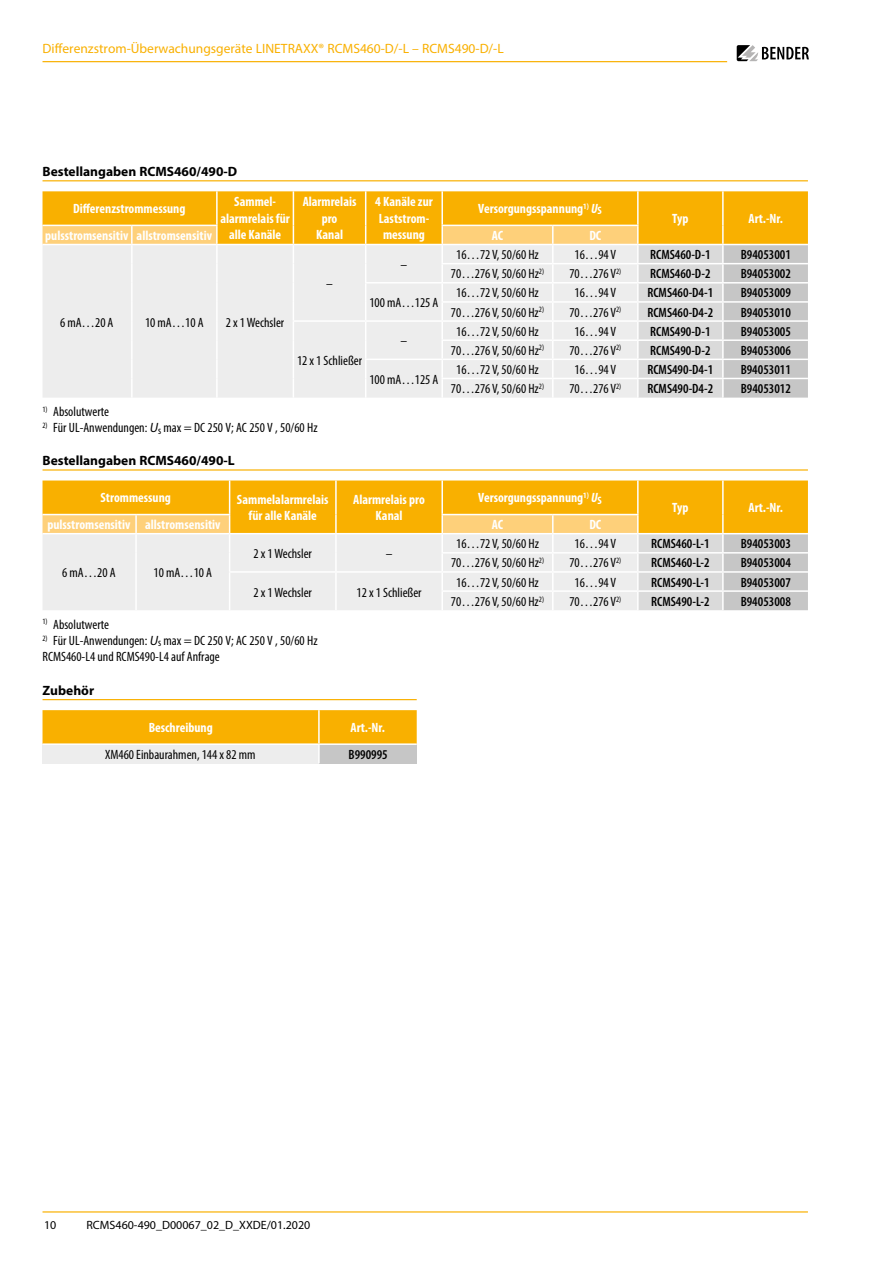
<style>
.page{position:relative;width:893px;height:1263px;background:#fff}
.page>*{position:absolute;margin:0;border:0;box-sizing:border-box;transform-origin:0 0}
.t1{font:condensed 13.5px/16px "Myriad Pro";color:#000}
.t2{font:700 condensed 13.5px/16.5px "Myriad Pro";color:#fff;text-align:center}
.t3{font:600 condensed 13.5px "Myriad Pro";color:#000}
.t4{font:13.5px "Myriad Pro";color:#f9b000}
.t5{font:700 13.5px "Myriad Pro";color:#000}
.t6{font:12px "Myriad Pro";color:#000}
.s1{font-style:italic}
.s2{font-style:italic;font-stretch:normal}
</style>
<div class="page">
<hr style="left:43px;top:61px;width:684px;height:1px;background:#f9b000">
<hr style="left:43px;top:1211px;width:765px;height:1px;background:#f9b000">
<svg style="left:737px;top:45px;width:72px;height:16px"></svg>
<svg style="left:43px;top:191px;width:765px;height:207px;background:#ecdbb4"></svg>
<hr style="left:43px;top:180px;width:765px;height:1px;background:#f9b000">
<svg style="left:43px;top:480px;width:765px;height:130px;background:#efd495"></svg>
<hr style="left:43px;top:469px;width:765px;height:2px;background:#f9b000">
<svg style="left:43px;top:710px;width:374px;height:53px;background:#f1c455"></svg>
<hr style="left:43px;top:699px;width:374px;height:1px;background:#f9b000">
<p class="t4" style="left:43px;top:40px;width:463px">Differenzstrom-Überwachungsgeräte LINETRAXX® RCMS460-D/-L – RCMS490-D/-L</p>
<p class="t5" style="left:43px;top:163px;width:196px">Bestellangaben RCMS460/490-D</p>
<p class="t2" style="left:73px;top:200px;width:114px">Differenzstrommessung</p>
<p class="t2" style="left:220px;top:193px;width:71px">Sammel&shy;alarmrelais für alle Kanäle</p>
<p class="t2" style="left:303px;top:193px;width:55px">Alarmrelais pro<br>Kanal</p>
<p class="t2" style="left:375px;top:193px;width:59px">4 Kanäle zur<br>Laststrom&shy;messung</p>
<p class="t2" style="left:478px;top:200px;width:125px">Versorgungsspannung<sup>1)</sup> <span class="s1">U</span><sub>S</sub></p>
<p class="t2" style="left:45px;top:227px;width:168px">pulsstromsensitiv allstromsensitiv</p>
<p class="t2" style="left:492px;top:227px;width:13px">AC</p>
<p class="t2" style="left:589px;top:227px;width:13px">DC</p>
<p class="t2" style="left:672px;top:210px;width:18px">Typ</p>
<p class="t2" style="left:748px;top:210px;width:36px">Art.-Nr.</p>
<p class="t1" style="left:60px;top:314px;width:55px">6 mA…20 A</p>
<p class="t1" style="left:145px;top:314px;width:60px">10 mA…10 A</p>
<p class="t1" style="left:226px;top:314px;width:60px">2 x 1 Wechsler</p>
<p class="t1" style="left:326px;top:275px;width:8px">–</p>
<p class="t1" style="left:401px;top:256px;width:8px">–</p>
<p class="t1" style="left:369px;top:294px;width:71px">100 mA…125 A</p>
<p class="t1" style="left:297px;top:352px;width:67px">12 x 1 Schließer</p>
<p class="t1" style="left:401px;top:333px;width:8px">–</p>
<p class="t1" style="left:369px;top:371px;width:71px">100 mA…125 A</p>
<p class="t1" style="left:43px;top:404px;width:68px"><sup>1)</sup> Absolutwerte</p>
<p class="t1" style="left:43px;top:420px;width:277px"><sup>2)</sup> Für UL-Anwendungen: <span class="s2">U</span><sub>s</sub> max = DC 250 V; AC 250 V , 50/60 Hz</p>
<p class="t5" style="left:43px;top:452px;width:194px">Bestellangaben RCMS460/490-L</p>
<p class="t1" style="left:456px;top:246px;width:84px">16…72 V, 50/60 Hz</p>
<p class="t1" style="left:574px;top:246px;width:43px">16…94 V</p>
<p class="t3" style="left:650px;top:247px;width:62px">RCMS460-D-1</p>
<p class="t3" style="left:741px;top:247px;width:52px">B94053001</p>
<p class="t1" style="left:451px;top:266px;width:95px">70…276 V, 50/60 Hz<sup>2)</sup></p>
<p class="t1" style="left:569px;top:266px;width:53px">70…276 V<sup>2)</sup></p>
<p class="t3" style="left:650px;top:266px;width:62px">RCMS460-D-2</p>
<p class="t3" style="left:741px;top:266px;width:52px">B94053002</p>
<p class="t1" style="left:456px;top:285px;width:84px">16…72 V, 50/60 Hz</p>
<p class="t1" style="left:574px;top:285px;width:43px">16…94 V</p>
<p class="t3" style="left:647px;top:286px;width:67px">RCMS460-D4-1</p>
<p class="t3" style="left:741px;top:286px;width:52px">B94053009</p>
<p class="t1" style="left:451px;top:304px;width:95px">70…276 V, 50/60 Hz<sup>2)</sup></p>
<p class="t1" style="left:569px;top:304px;width:53px">70…276 V<sup>2)</sup></p>
<p class="t3" style="left:647px;top:305px;width:67px">RCMS460-D4-2</p>
<p class="t3" style="left:741px;top:305px;width:52px">B94053010</p>
<p class="t1" style="left:456px;top:323px;width:84px">16…72 V, 50/60 Hz</p>
<p class="t1" style="left:574px;top:323px;width:43px">16…94 V</p>
<p class="t3" style="left:650px;top:324px;width:62px">RCMS490-D-1</p>
<p class="t3" style="left:741px;top:324px;width:52px">B94053005</p>
<p class="t1" style="left:451px;top:342px;width:95px">70…276 V, 50/60 Hz<sup>2)</sup></p>
<p class="t1" style="left:569px;top:342px;width:53px">70…276 V<sup>2)</sup></p>
<p class="t3" style="left:650px;top:343px;width:62px">RCMS490-D-2</p>
<p class="t3" style="left:741px;top:343px;width:52px">B94053006</p>
<p class="t1" style="left:456px;top:361px;width:84px">16…72 V, 50/60 Hz</p>
<p class="t1" style="left:574px;top:361px;width:43px">16…94 V</p>
<p class="t3" style="left:647px;top:362px;width:67px">RCMS490-D4-1</p>
<p class="t3" style="left:741px;top:362px;width:52px">B94053011</p>
<p class="t1" style="left:451px;top:381px;width:95px">70…276 V, 50/60 Hz<sup>2)</sup></p>
<p class="t1" style="left:569px;top:381px;width:53px">70…276 V<sup>2)</sup></p>
<p class="t3" style="left:647px;top:382px;width:67px">RCMS490-D4-2</p>
<p class="t3" style="left:741px;top:382px;width:52px">B94053012</p>
<p class="t2" style="left:100px;top:489px;width:72px">Strommessung</p>
<p class="t2" style="left:237px;top:490px;width:93px">Sammelalarmrelais für alle Kanäle</p>
<p class="t2" style="left:353px;top:490px;width:73px">Alarmrelais pro<br>Kanal</p>
<p class="t2" style="left:478px;top:489px;width:125px">Versorgungsspannung<sup>1)</sup> <span class="s1">U</span><sub>S</sub></p>
<p class="t2" style="left:672px;top:499px;width:18px">Typ</p>
<p class="t2" style="left:748px;top:499px;width:36px">Art.-Nr.</p>
<p class="t2" style="left:47px;top:516px;width:175px">pulsstromsensitiv allstromsensitiv</p>
<p class="t2" style="left:492px;top:516px;width:13px">AC</p>
<p class="t2" style="left:589px;top:516px;width:13px">DC</p>
<p class="t1" style="left:62px;top:565px;width:55px">6 mA…20 A</p>
<p class="t1" style="left:154px;top:565px;width:60px">10 mA…10 A</p>
<p class="t1" style="left:456px;top:536px;width:84px">16…72 V, 50/60 Hz</p>
<p class="t1" style="left:574px;top:536px;width:43px">16…94 V</p>
<p class="t3" style="left:651px;top:536px;width:60px">RCMS460-L-1</p>
<p class="t3" style="left:741px;top:536px;width:52px">B94053003</p>
<p class="t1" style="left:451px;top:555px;width:95px">70…276 V, 50/60 Hz<sup>2)</sup></p>
<p class="t1" style="left:569px;top:555px;width:53px">70…276 V<sup>2)</sup></p>
<p class="t3" style="left:651px;top:556px;width:60px">RCMS460-L-2</p>
<p class="t3" style="left:741px;top:556px;width:52px">B94053004</p>
<p class="t1" style="left:254px;top:545px;width:60px">2 x 1 Wechsler</p>
<p class="t1" style="left:386px;top:545px;width:8px">–</p>
<p class="t1" style="left:456px;top:574px;width:84px">16…72 V, 50/60 Hz</p>
<p class="t1" style="left:574px;top:574px;width:43px">16…94 V</p>
<p class="t3" style="left:651px;top:575px;width:60px">RCMS490-L-1</p>
<p class="t3" style="left:741px;top:575px;width:52px">B94053007</p>
<p class="t1" style="left:451px;top:593px;width:95px">70…276 V, 50/60 Hz<sup>2)</sup></p>
<p class="t1" style="left:569px;top:593px;width:53px">70…276 V<sup>2)</sup></p>
<p class="t3" style="left:651px;top:594px;width:60px">RCMS490-L-2</p>
<p class="t3" style="left:741px;top:594px;width:52px">B94053008</p>
<p class="t1" style="left:254px;top:584px;width:60px">2 x 1 Wechsler</p>
<p class="t1" style="left:357px;top:584px;width:67px">12 x 1 Schließer</p>
<p class="t1" style="left:43px;top:616px;width:68px"><sup>1)</sup> Absolutwerte</p>
<p class="t1" style="left:43px;top:632px;width:277px"><sup>2)</sup> Für UL-Anwendungen: <span class="s2">U</span><sub>s</sub> max = DC 250 V; AC 250 V , 50/60 Hz<br>RCMS460-L4 und RCMS490-L4 auf Anfrage</p>
<p class="t5" style="left:43px;top:681px;width:53px">Zubehör</p>
<p class="t2" style="left:149px;top:719px;width:66px">Beschreibung</p>
<p class="t2" style="left:351px;top:719px;width:36px">Art.-Nr.</p>
<p class="t1" style="left:105px;top:746px;width:152px">XM460 Einbaurahmen, 144 x 82 mm</p>
<p class="t3" style="left:349px;top:747px;width:41px">B990995</p>
<p class="t6" style="left:44px;top:1217px;width:14px">10</p>
<p class="t6" style="left:87px;top:1217px;width:225px">RCMS460-490_D00067_02_D_XXDE/01.2020</p>
</div>
